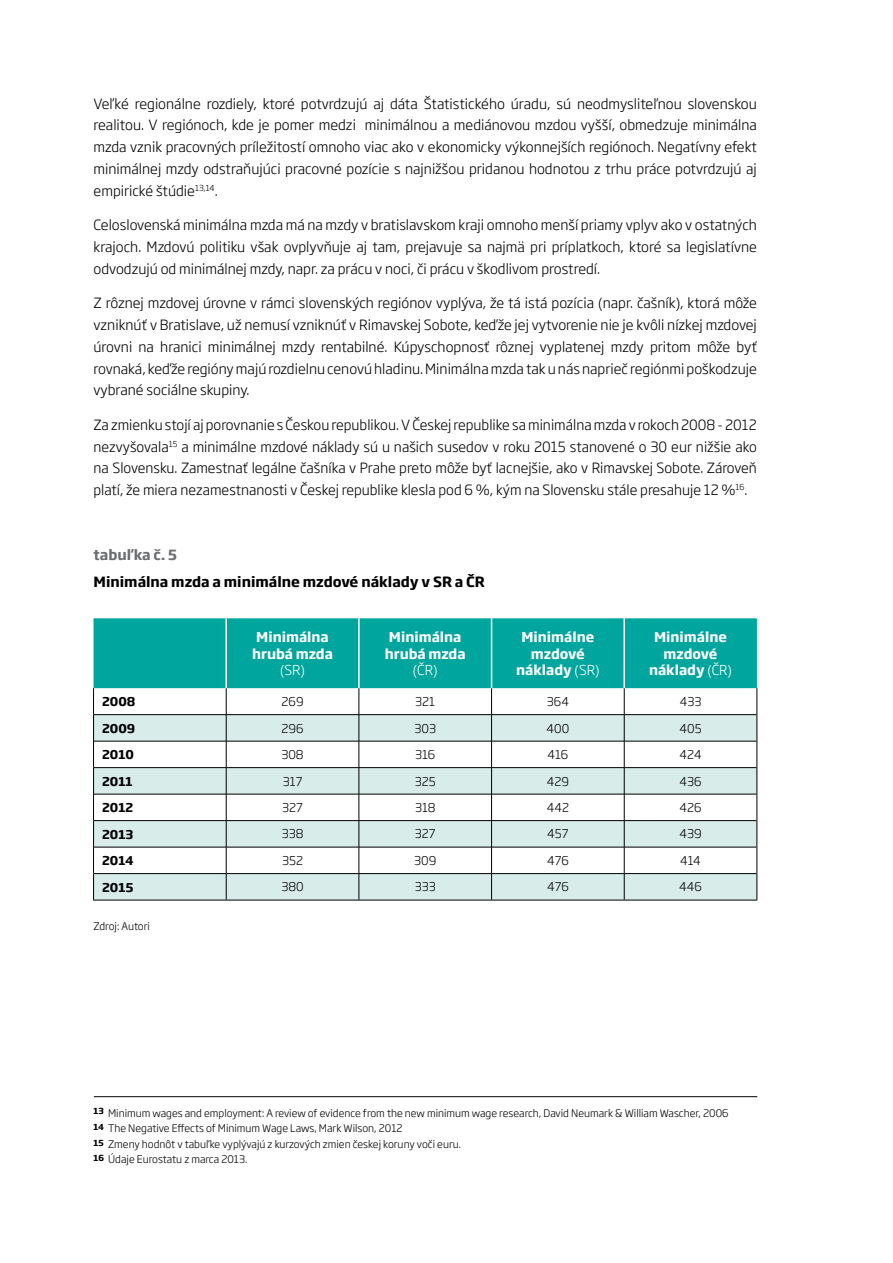
<style>
.page{position:relative;width:893px;height:1263px;background:#fff}
.page>*{position:absolute;margin:0;border:0;box-sizing:border-box;transform-origin:0 0}
.t1{font:13.95px/21.8px "Soho Gothic Pro";color:#000;text-align:justify}
.t2{font:700 13.95px "Soho Gothic Pro";color:#000}
.t3{font:700 13.95px "Soho Gothic Pro";color:#6d6e71}
.t4{font:700 13.5px/16.5px "Soho Gothic Pro";color:#fff;text-align:center}
.t5{font:13.5px "Soho Gothic Pro";color:#fff}
.t6{font:12px "Soho Gothic Pro";color:#000}
.t7{font:700 12px "Soho Gothic Pro";color:#000}
.t8{font:10.35px/15.6px "Soho Gothic Pro";color:#000}
.s1{font-weight:400}
</style>
<div class="page">
<hr style="left:94px;top:1096px;width:663px;height:1px;background:#000">
<div style="left:94px;top:618px;width:663px;height:70px;background:#00a59d"></div>
<svg style="left:94px;top:715px;width:662px;height:185px;fill:#d8ecea"></svg>
<svg style="left:93px;top:688px;width:1px;height:212px"></svg>
<svg style="left:226px;top:688px;width:1px;height:212px"></svg>
<svg style="left:358px;top:688px;width:1px;height:212px"></svg>
<svg style="left:491px;top:688px;width:1px;height:212px"></svg>
<svg style="left:624px;top:688px;width:1px;height:212px"></svg>
<svg style="left:756px;top:688px;width:1px;height:212px"></svg>
<hr style="left:93px;top:900px;width:133px;height:1px;background:#000">
<hr style="left:226px;top:900px;width:133px;height:1px;background:#000">
<hr style="left:359px;top:900px;width:133px;height:1px;background:#000">
<hr style="left:492px;top:900px;width:132px;height:1px;background:#000">
<hr style="left:624px;top:900px;width:133px;height:1px;background:#000">
<hr style="left:94px;top:714px;width:132px;height:1px;background:#000">
<hr style="left:226px;top:714px;width:133px;height:1px;background:#000">
<hr style="left:359px;top:714px;width:133px;height:1px;background:#000">
<hr style="left:492px;top:714px;width:132px;height:1px;background:#000">
<hr style="left:624px;top:714px;width:132px;height:1px;background:#000">
<hr style="left:94px;top:741px;width:132px;height:1px;background:#000">
<hr style="left:226px;top:741px;width:133px;height:1px;background:#000">
<hr style="left:359px;top:741px;width:133px;height:1px;background:#000">
<hr style="left:492px;top:741px;width:132px;height:1px;background:#000">
<hr style="left:624px;top:741px;width:132px;height:1px;background:#000">
<hr style="left:94px;top:767px;width:132px;height:1px;background:#000">
<hr style="left:226px;top:767px;width:133px;height:1px;background:#000">
<hr style="left:359px;top:767px;width:133px;height:1px;background:#000">
<hr style="left:492px;top:767px;width:132px;height:1px;background:#000">
<hr style="left:624px;top:767px;width:132px;height:1px;background:#000">
<hr style="left:94px;top:794px;width:132px;height:1px;background:#000">
<hr style="left:226px;top:794px;width:133px;height:1px;background:#000">
<hr style="left:359px;top:794px;width:133px;height:1px;background:#000">
<hr style="left:492px;top:794px;width:132px;height:1px;background:#000">
<hr style="left:624px;top:794px;width:132px;height:1px;background:#000">
<hr style="left:94px;top:820px;width:132px;height:1px;background:#000">
<hr style="left:226px;top:820px;width:133px;height:1px;background:#000">
<hr style="left:359px;top:820px;width:133px;height:1px;background:#000">
<hr style="left:492px;top:820px;width:132px;height:1px;background:#000">
<hr style="left:624px;top:820px;width:132px;height:1px;background:#000">
<hr style="left:94px;top:847px;width:132px;height:1px;background:#000">
<hr style="left:226px;top:847px;width:133px;height:1px;background:#000">
<hr style="left:359px;top:847px;width:133px;height:1px;background:#000">
<hr style="left:492px;top:847px;width:132px;height:1px;background:#000">
<hr style="left:624px;top:847px;width:132px;height:1px;background:#000">
<hr style="left:94px;top:873px;width:132px;height:1px;background:#000">
<hr style="left:226px;top:873px;width:133px;height:1px;background:#000">
<hr style="left:359px;top:873px;width:133px;height:1px;background:#000">
<hr style="left:492px;top:873px;width:132px;height:1px;background:#000">
<hr style="left:624px;top:873px;width:132px;height:1px;background:#000">
<hr style="left:225px;top:618px;width:2px;height:70px;background:#fff">
<hr style="left:358px;top:618px;width:2px;height:70px;background:#fff">
<hr style="left:491px;top:618px;width:1px;height:70px;background:#fff">
<hr style="left:623px;top:618px;width:2px;height:70px;background:#fff">
<p class="t1" style="left:94px;top:92px;width:665px">Veľké regionálne rozdiely, ktoré potvrdzujú aj dáta Štatistického úradu, sú neodmysliteľnou slovenskou realitou. V regiónoch, kde je pomer medzi minimálnou a mediánovou mzdou vyšší, obmedzuje minimálna mzda vznik pracovných príležitostí omnoho viac ako v ekonomicky výkonnejších regiónoch. Negatívny efekt minimálnej mzdy odstraňujúci pracovné pozície s najnižšou pridanou hodnotou z trhu práce potvrdzujú aj empirické štúdie<sup>13,14</sup>.</p>
<p class="t1" style="left:94px;top:213px;width:665px">Celoslovenská minimálna mzda má na mzdy v bratislavskom kraji omnoho menší priamy vplyv ako v ostatných krajoch. Mzdovú politiku však ovplyvňuje aj tam, prejavuje sa najmä pri príplatkoch, ktoré sa legislatívne odvodzujú od minimálnej mzdy, napr. za prácu v noci, či prácu v škodlivom prostredí.</p>
<p class="t1" style="left:94px;top:291px;width:665px">Z rôznej mzdovej úrovne v rámci slovenských regiónov vyplýva, že tá istá pozícia (napr. čašník), ktorá môže vzniknúť v Bratislave, už nemusí vzniknúť v Rimavskej Sobote, keďže jej vytvorenie nie je kvôli nízkej mzdovej úrovni na hranici minimálnej mzdy rentabilné. Kúpyschopnosť rôznej vyplatenej mzdy pritom môže byť rovnaká, keďže regióny majú rozdielnu cenovú hladinu. Minimálna mzda tak u nás naprieč regiónmi poškodzuje vybrané sociálne skupiny.</p>
<p class="t1" style="left:94px;top:413px;width:665px">Za zmienku stojí aj porovnanie s Českou republikou. V Českej republike sa minimálna mzda v rokoch 2008 - 2012 nezvyšovala<sup>15</sup> a minimálne mzdové náklady sú u našich susedov v roku 2015 stanovené o 30 eur nižšie ako na Slovensku. Zamestnať legálne čašníka v Prahe preto môže byť lacnejšie, ako v Rimavskej Sobote. Zároveň platí, že miera nezamestnanosti v Českej republike klesla pod 6 %, kým na Slovensku stále presahuje 12 %<sup>16</sup>.</p>
<p class="t3" style="left:94px;top:544px;width:85px">tabuľka č. 5</p>
<p class="t2" style="left:94px;top:570px;width:393px">Minimálna mzda a minimálne mzdové náklady v SR a ČR</p>
<p class="t4" style="left:252px;top:628px;width:82px">Minimálna hrubá mzda</p>
<p class="t5" style="left:280px;top:659px;width:27px">(SR)</p>
<p class="t4" style="left:385px;top:628px;width:82px">Minimálna hrubá mzda</p>
<p class="t5" style="left:413px;top:659px;width:26px">(ČR)</p>
<p class="t4" style="left:516px;top:628px;width:85px">Minimálne mzdové náklady <span class="s1">(SR)</span></p>
<p class="t4" style="left:649px;top:628px;width:85px">Minimálne mzdové náklady <span class="s1">(ČR)</span></p>
<p class="t7" style="left:102px;top:692px;width:35px">2008</p>
<p class="t6" style="left:282px;top:692px;width:24px">269</p>
<p class="t6" style="left:415px;top:692px;width:21px">321</p>
<p class="t6" style="left:547px;top:692px;width:24px">364</p>
<p class="t6" style="left:680px;top:692px;width:23px">433</p>
<p class="t7" style="left:102px;top:719px;width:35px">2009</p>
<p class="t6" style="left:282px;top:719px;width:24px">296</p>
<p class="t6" style="left:414px;top:719px;width:23px">303</p>
<p class="t6" style="left:547px;top:719px;width:24px">400</p>
<p class="t6" style="left:679px;top:719px;width:24px">405</p>
<p class="t7" style="left:102px;top:745px;width:34px">2010</p>
<p class="t6" style="left:281px;top:745px;width:24px">308</p>
<p class="t6" style="left:415px;top:745px;width:22px">316</p>
<p class="t6" style="left:547px;top:745px;width:22px">416</p>
<p class="t6" style="left:679px;top:745px;width:24px">424</p>
<p class="t7" style="left:102px;top:772px;width:32px">2011</p>
<p class="t6" style="left:283px;top:772px;width:21px">317</p>
<p class="t6" style="left:415px;top:772px;width:22px">325</p>
<p class="t6" style="left:547px;top:772px;width:24px">429</p>
<p class="t6" style="left:679px;top:772px;width:24px">436</p>
<p class="t7" style="left:102px;top:798px;width:33px">2012</p>
<p class="t6" style="left:282px;top:798px;width:22px">327</p>
<p class="t6" style="left:415px;top:798px;width:22px">318</p>
<p class="t6" style="left:547px;top:798px;width:24px">442</p>
<p class="t6" style="left:679px;top:798px;width:24px">426</p>
<p class="t7" style="left:102px;top:824px;width:33px">2013</p>
<p class="t6" style="left:282px;top:825px;width:23px">338</p>
<p class="t6" style="left:415px;top:825px;width:22px">327</p>
<p class="t6" style="left:547px;top:825px;width:23px">457</p>
<p class="t6" style="left:679px;top:825px;width:24px">439</p>
<p class="t7" style="left:102px;top:851px;width:33px">2014</p>
<p class="t6" style="left:282px;top:851px;width:22px">352</p>
<p class="t6" style="left:414px;top:851px;width:24px">309</p>
<p class="t6" style="left:547px;top:851px;width:23px">476</p>
<p class="t6" style="left:680px;top:851px;width:22px">414</p>
<p class="t7" style="left:102px;top:877px;width:33px">2015</p>
<p class="t6" style="left:281px;top:878px;width:24px">380</p>
<p class="t6" style="left:415px;top:878px;width:23px">333</p>
<p class="t6" style="left:547px;top:878px;width:23px">476</p>
<p class="t6" style="left:679px;top:878px;width:24px">446</p>
<p class="t8" style="left:94px;top:918px;width:58px">Zdroj: Autori</p>
<p class="t8" style="left:94px;top:1104px;width:637px"><sup>13</sup> Minimum wages and employment: A review of evidence from the new minimum wage research, David Neumark &amp; William Wascher, 2006<br><sup>14</sup> The Negative Effects of Minimum Wage Laws, Mark Wilson, 2012<br><sup>15</sup> Zmeny hodnôt v tabuľke vyplývajú z kurzových zmien českej koruny voči euru.<br><sup>16</sup> Údaje Eurostatu z marca 2013.</p>
</div>
